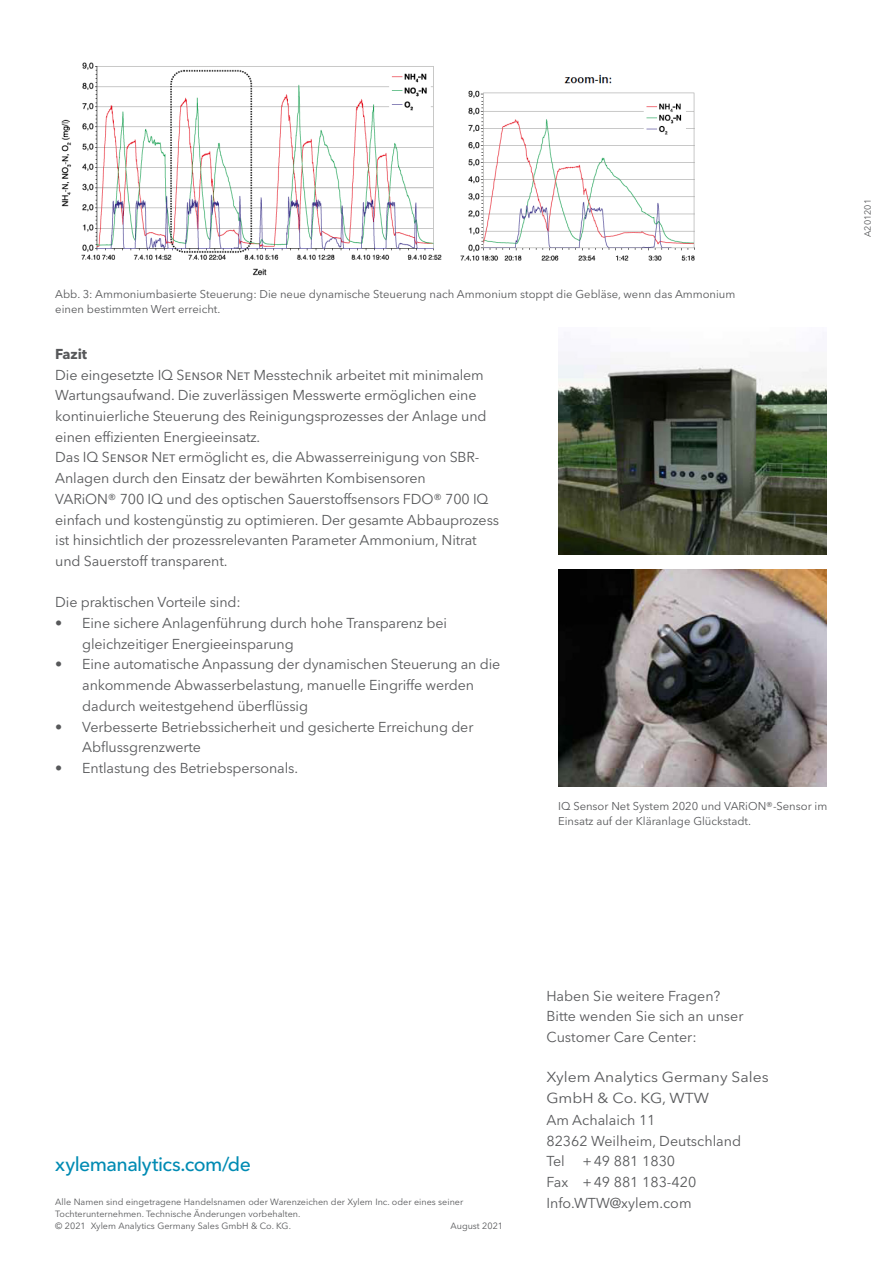
<style>
.page{position:relative;width:893px;height:1263px;background:#fff}
.page>*{position:absolute;margin:0;border:0;box-sizing:border-box;transform-origin:0 0}
.Basic_Formatting{font:500 19.5px "Avenir Next LT Pro";letter-spacing:-.03em;color:#008bb3}
.t1{font:14.4px/20.7px "Avenir Next LT Pro";color:#57585a;scale:1.09 1}
.Body_text{font:14.25px/20.7px "Avenir Next LT Pro";letter-spacing:-.01em;color:#57585a}
.Body_text-2{font:700 14.25px "Avenir Next LT Pro";letter-spacing:-.01em;color:#57585a}
.small_body_text{font:11.25px/15px "Avenir Next LT Pro";color:#57585a}
.t2{font:9px/12px "Avenir Next LT Pro";color:#57585a}
</style>
<div class="page">
<img style="left:61px;top:62px;width:634px;height:214px">
<img style="left:558px;top:352px;width:268px;height:203px">
<img style="left:558px;top:570px;width:268px;height:217px">
<p class="small_body_text" style="left:55px;top:287px;width:682px">Abb. 3: Ammoniumbasierte Steuerung: Die neue dynamische Steuerung nach Ammonium stoppt die Gebläse, wenn das Ammonium einen bestimmten Wert erreicht.</p>
<p class="Body_text-2" style="left:55px;top:345px;width:33px">Fazit</p>
<p class="Body_text" style="left:55px;top:364px;width:430px">Die eingesetzte IQ Sensor Net Messtechnik arbeitet mit minimalem</p>
<p class="Body_text" style="left:55px;top:385px;width:423px">Wartungsaufwand. Die zuverlässigen Messwerte ermöglichen eine</p>
<p class="Body_text" style="left:55px;top:406px;width:433px">kontinuierliche Steuerung des Reinigungsprozesses der Anlage und</p>
<p class="Body_text" style="left:55px;top:426px;width:445px">einen effizienten Energieeinsatz.<br>Das IQ Sensor Net ermöglicht es, die Abwasserreinigung von SBR-Anlagen durch den Einsatz der bewährten Kombisensoren<br>VARiON® 700 IQ und des optischen Sauerstoffsensors FDO® 700 IQ einfach und kostengünstig zu optimieren. Der gesamte Abbauprozess ist hinsichtlich der prozessrelevanten Parameter Ammonium, Nitrat und Sauerstoff transparent.</p>
<p class="Body_text" style="left:55px;top:592px;width:187px">Die praktischen Vorteile sind:</p>
<p class="Body_text" style="left:82px;top:613px;width:366px;text-indent:-27px">• Eine sichere Anlagenführung durch hohe Transparenz bei gleichzeitiger Energieeinsparung</p>
<p class="Body_text" style="left:82px;top:654px;width:420px;text-indent:-27px">• Eine automatische Anpassung der dynamischen Steuerung an die ankommende Abwasserbelastung, manuelle Eingriffe werden dadurch weitestgehend überflüssig</p>
<p class="Body_text" style="left:82px;top:716px;width:393px;text-indent:-27px">• Verbesserte Betriebssicherheit und gesicherte Erreichung der<br>Abflussgrenzwerte</p>
<p class="Body_text" style="left:55px;top:758px;width:244px">• Entlastung des Betriebspersonals.</p>
<p class="small_body_text" style="left:558px;top:799px;width:271px">IQ Sensor Net System 2020 und VARiON®-Sensor im<br>Einsatz auf der Kläranlage Glückstadt.</p>
<p class="t2" style="left:862px;top:237px;width:39px;rotate:-90deg">A201201</p>
<p class="Basic_Formatting" style="left:55px;top:1152px;width:197px">xylemanalytics.com/de</p>
<p class="t2" style="left:55px;top:1196px;width:409px">Alle Namen sind eingetragene Handelsnamen oder Warenzeichen der Xylem Inc. oder eines seiner<br>Tochterunternehmen. Technische Änderungen vorbehalten.<br>© 2021 Xylem Analytics Germany Sales GmbH &amp; Co. KG.</p>
<p class="t2" style="left:451px;top:1220px;width:54px">August 2021</p>
<p class="Body_text" style="left:546px;top:985px;width:199px">Haben Sie weitere Fragen?<br>Bitte wenden Sie sich an unser<br>Customer Care Center:</p>
<p class="t1" style="left:546px;top:1067px;width:205px">Xylem Analytics Germany Sales<br>GmbH &amp; Co. KG, WTW</p>
<p class="Body_text" style="left:546px;top:1109px;width:196px">Am Achalaich 11<br>82362 Weilheim, Deutschland</p>
<p class="Body_text" style="left:546px;top:1151px;width:130px">Tel +49 881 1830</p>
<p class="Body_text" style="left:546px;top:1172px;width:151px">Fax +49 881 183-420</p>
<p class="Body_text" style="left:546px;top:1192px;width:147px">Info.WTW@xylem.com</p>
</div>
